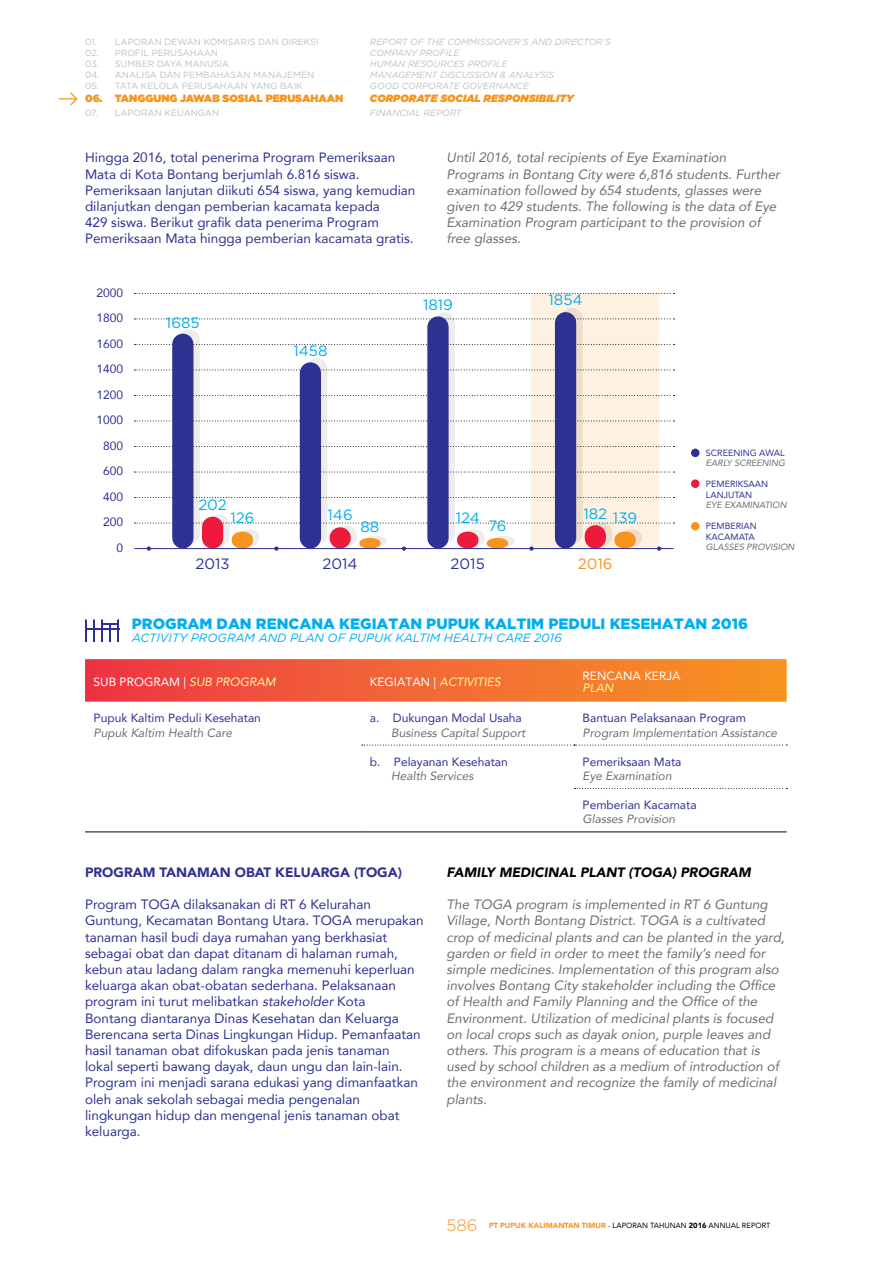
<style>
.page{position:relative;width:893px;height:1263px;background:#fff}
.page>*{position:absolute;margin:0;border:0;box-sizing:border-box;transform-origin:0 0}
.t1{font:900 15px "Gotham";color:#00aeef}
.t2{font:15px "Gotham";color:#00aeef}
.t3{font:15px "Gotham";color:#2e3092}
.t4{font:15px "Gotham";color:#f7941e}
.t5{font:13.5px/16.2px "Avenir";color:#2e3092}
.t6{font:italic 13.5px/16.2px "Avenir";color:#6d6e71}
.t7{font:italic 900 13.5px "Avenir";color:#000}
.t8{font:900 13.5px "Avenir";color:#2e3092}
.t9{font:12px/25.5px "Avenir";color:#2e3092;text-align:right}
.t10{font:italic 12px "Avenir";color:#6d6e71}
.t11{font:italic 12px "Gotham";color:#00aeef}
.t12{font:12px "Avenir";color:#fff}
.t13{font:italic 12px "Avenir";color:#fff799}
.t14{font:900 10.5px "Gotham";color:#f7941e}
.t15{font:italic 900 10.5px "Gotham";color:#f7941e}
.t16{font:9px "Gotham";color:#bcbec0}
.t17{font:italic 9px/10.8px "Gotham";color:#bcbec0}
.t18{font:9px/10.5px "Avenir";color:#2e3092}
.t19{font:italic 9px "Avenir";color:#6d6e71}
.t20{font:7.5px "Avenir";color:#000}
.s1{font-style:italic;color:#fff799}
.s2{font-style:normal;color:#fff}
.s3{font-style:italic}
.s4{font-family:"Gotham";font-weight:300;font-size:16.5px;color:#f7941e}
.s5{font-weight:900;color:#f7941e}
.s6{font-weight:900}
</style>
<div class="page">
<svg style="left:59px;top:92px;width:19px;height:14px"></svg>
<div style="left:531px;top:293px;width:128px;height:256px;background:#fff1e2"></div>
<svg style="left:208px;top:514px;width:22px;height:32px"></svg>
<svg style="left:561px;top:319px;width:22px;height:204px"></svg>
<div style="left:434px;top:323px;width:21px;height:211px;background:#ededee"></div>
<div style="left:306px;top:369px;width:21px;height:165px;background:#ededee"></div>
<svg style="left:179px;top:340px;width:21px;height:183px"></svg>
<svg style="left:134px;top:497px;width:541px;height:1px"></svg>
<svg style="left:134px;top:472px;width:541px;height:1px"></svg>
<svg style="left:134px;top:446px;width:541px;height:1px"></svg>
<svg style="left:134px;top:421px;width:541px;height:1px"></svg>
<svg style="left:134px;top:395px;width:541px;height:1px"></svg>
<svg style="left:134px;top:369px;width:541px;height:1px"></svg>
<svg style="left:134px;top:344px;width:541px;height:1px"></svg>
<svg style="left:134px;top:318px;width:541px;height:1px"></svg>
<svg style="left:134px;top:293px;width:541px;height:1px"></svg>
<div style="left:202px;top:517px;width:21px;height:32px;background:#ed1a3b;border-radius:11px"></div>
<svg style="left:85px;top:659px;width:702px;height:43px;background:#f26936"></svg>
<hr style="left:85px;top:831px;width:276px;height:1px;background:#000">
<hr style="left:361px;top:831px;width:213px;height:1px;background:#000">
<hr style="left:574px;top:831px;width:213px;height:1px;background:#000">
<svg style="left:362px;top:745px;width:425px;height:1px"></svg>
<svg style="left:574px;top:788px;width:213px;height:1px"></svg>
<svg style="left:134px;top:523px;width:541px;height:28px"></svg>
<div style="left:691px;top:449px;width:8px;height:8px;background:#2e3092;border-radius:50%"></div>
<div style="left:691px;top:479px;width:8px;height:9px;background:#ed1a3b;border-radius:50%"></div>
<div style="left:691px;top:522px;width:8px;height:8px;background:#f7941e;border-radius:50%"></div>
<hr style="left:93px;top:620px;width:2px;height:21px;background:#2e3092">
<hr style="left:85px;top:628px;width:34px;height:1px;background:#2e3092">
<svg style="left:85px;top:619px;width:1px;height:23px"></svg>
<svg style="left:101px;top:619px;width:18px;height:23px"></svg>
<div style="left:555px;top:323px;width:21px;height:215px;background:#2e3092"></div>
<div style="left:427px;top:327px;width:22px;height:211px;background:#2e3092"></div>
<div style="left:300px;top:373px;width:21px;height:165px;background:#2e3092"></div>
<div style="left:172px;top:344px;width:21px;height:194px;background:#2e3092"></div>
<p class="t16" style="left:85px;top:37px;width:235px">01. LAPORAN DEWAN KOMISARIS DAN DIREKSI</p>
<p class="t16" style="left:85px;top:47px;width:134px">02. PROFIL PERUSAHAAN</p>
<p class="t16" style="left:85px;top:58px;width:146px">03. SUMBER DAYA MANUSIA</p>
<p class="t16" style="left:85px;top:69px;width:231px">04. ANALISA DAN PEMBAHASAN MANAJEMEN</p>
<p class="t16" style="left:85px;top:80px;width:219px">05. TATA KELOLA PERUSAHAAN YANG BAIK</p>
<p class="t14" style="left:85px;top:91px;width:260px">06. TANGGUNG JAWAB SOSIAL PERUSAHAAN</p>
<p class="t16" style="left:85px;top:107px;width:136px">07. LAPORAN KEUANGAN</p>
<p class="t17" style="left:370px;top:37px;width:242px">REPORT OF THE COMMISSIONER’S AND DIRECTOR’S<br>COMPANY PROFILE<br>HUMAN RESOURCES PROFILE<br>MANAGEMENT DISCUSSION &amp; ANALYSIS<br>GOOD CORPORATE GOVERNANCE</p>
<p class="t15" style="left:370px;top:91px;width:205px">CORPORATE SOCIAL RESPONSIBILITY</p>
<p class="t17" style="left:370px;top:107px;width:93px">FINANCIAL REPORT</p>
<p class="t5" style="left:85px;top:149px;width:332px">Hingga 2016, total penerima Program Pemeriksaan Mata di Kota Bontang berjumlah 6.816 siswa.<br>Pemeriksaan lanjutan diikuti 654 siswa, yang kemudian dilanjutkan dengan pemberian kacamata kepada<br>429 siswa. Berikut grafik data penerima Program Pemeriksaan Mata hingga pemberian kacamata gratis.</p>
<p class="t6" style="left:446px;top:149px;width:335px">Until 2016, total recipients of Eye Examination Programs in Bontang City were 6,816 students. Further examination followed by 654 students, glasses were given to 429 students. The following is the data of Eye Examination Program participant to the provision of free glasses.</p>
<p class="t9" style="left:97px;top:280px;width:28px">2000<br>1800<br>1600<br>1400<br>1200<br>1000<br>800<br>600<br>400<br>200<br>0</p>
<p class="t2" style="left:166px;top:313px;width:35px">1685</p>
<p class="t2" style="left:293px;top:341px;width:36px">1458</p>
<p class="t2" style="left:423px;top:295px;width:31px">1819</p>
<p class="t2" style="left:548px;top:290px;width:36px">1854</p>
<p class="t2" style="left:198px;top:495px;width:30px">202</p>
<p class="t2" style="left:230px;top:508px;width:26px">126</p>
<p class="t2" style="left:328px;top:505px;width:27px">146</p>
<p class="t2" style="left:456px;top:508px;width:26px">124</p>
<p class="t2" style="left:583px;top:504px;width:25px">182</p>
<p class="t2" style="left:613px;top:508px;width:26px">139</p>
<p class="t2" style="left:360px;top:517px;width:20px">88</p>
<p class="t2" style="left:488px;top:516px;width:20px">76</p>
<p class="t3" style="left:195px;top:554px;width:36px">2013</p>
<p class="t3" style="left:323px;top:554px;width:37px">2014</p>
<p class="t3" style="left:451px;top:554px;width:36px">2015</p>
<p class="t4" style="left:578px;top:554px;width:36px">2016</p>
<p class="t18" style="left:706px;top:447px;width:80px">SCREENING AWAL</p>
<p class="t19" style="left:706px;top:457px;width:81px">EARLY SCREENING</p>
<p class="t18" style="left:706px;top:478px;width:64px">PEMERIKSAAN<br>LANJUTAN</p>
<p class="t19" style="left:706px;top:499px;width:82px">EYE EXAMINATION</p>
<p class="t18" style="left:706px;top:520px;width:53px">PEMBERIAN<br>KACAMATA</p>
<p class="t19" style="left:706px;top:541px;width:90px">GLASSES PROVISION</p>
<p class="t1" style="left:132px;top:613px;width:618px">PROGRAM DAN RENCANA KEGIATAN PUPUK KALTIM PEDULI KESEHATAN 2016</p>
<p class="t11" style="left:132px;top:630px;width:45px">ACTIVITY</p>
<p class="t11" style="left:191px;top:630px;width:117px">PROGRAM AND PLAN</p>
<p class="t11" style="left:328px;top:630px;width:76px">OF PUPUK KALTI</p>
<p class="t11" style="left:430px;top:630px;width:32px">M HEALTH</p>
<p class="t11" style="left:496px;top:630px;width:19px">CARE</p>
<p class="t11" style="left:534px;top:630px;width:29px">2016</p>
<p class="t12" style="left:94px;top:673px;width:184px">SUB PROGRAM | <span class="s1">SUB PROGRAM</span></p>
<p class="t13" style="left:370px;top:675px;width:77px"><span class="s2">KEGIATAN |</span> activities</p>
<p class="t12" style="left:583px;top:667px;width:100px">RENCANA KERJA</p>
<p class="t13" style="left:583px;top:681px;width:32px">PLAN</p>
<p class="t9" style="left:94px;top:705px;width:169px">Pupuk Kaltim Peduli Kesehatan</p>
<p class="t10" style="left:94px;top:725px;width:140px">Pupuk Kaltim Health Care</p>
<p class="t9" style="left:370px;top:705px;width:153px">a. Dukungan Modal Usaha</p>
<p class="t10" style="left:391px;top:725px;width:136px">Business Capital Support</p>
<p class="t9" style="left:583px;top:705px;width:165px">Bantuan Pelaksanaan Program</p>
<p class="t10" style="left:583px;top:725px;width:196px">Program Implementation Assistance</p>
<p class="t9" style="left:370px;top:748px;width:139px">b. Pelayanan Kesehatan</p>
<p class="t10" style="left:391px;top:768px;width:84px">Health Services</p>
<p class="t9" style="left:583px;top:748px;width:100px">Pemeriksaan Mata</p>
<p class="t10" style="left:583px;top:768px;width:91px">Eye Examination</p>
<p class="t9" style="left:583px;top:792px;width:116px">Pemberian Kacamata</p>
<p class="t10" style="left:583px;top:812px;width:94px">Glasses Provision</p>
<p class="t8" style="left:85px;top:860px;width:20px">PROGRAM</p>
<p class="t8" style="left:160px;top:860px;width:19px">TANAMAN</p>
<p class="t8" style="left:235px;top:860px;width:21px">OBAT</p>
<p class="t8" style="left:275px;top:860px;width:20px">KELUARGA</p>
<p class="t8" style="left:354px;top:860px;width:49px">(TOGA)</p>
<p class="t5" style="left:85px;top:896px;width:340px">Program TOGA dilaksanakan di RT 6 Kelurahan Guntung, Kecamatan Bontang Utara. TOGA merupakan tanaman hasil budi daya rumahan yang berkhasiat sebagai obat dan dapat ditanam di halaman rumah, kebun atau ladang dalam rangka memenuhi keperluan keluarga akan obat-obatan sederhana. Pelaksanaan program ini turut melibatkan <span class="s3">stakeholder</span> Kota<br>Bontang diantaranya Dinas Kesehatan dan Keluarga Berencana serta Dinas Lingkungan Hidup. Pemanfaatan hasil tanaman obat difokuskan pada jenis tanaman<br>lokal seperti bawang dayak, daun ungu dan lain-lain.<br>Program ini menjadi sarana edukasi yang dimanfaatkan oleh anak sekolah sebagai media pengenalan lingkungan hidup dan mengenal jenis tanaman obat keluarga.</p>
<p class="t7" style="left:446px;top:861px;width:17px">FAMILY</p>
<p class="t7" style="left:499px;top:861px;width:22px">MEDICINAL</p>
<p class="t7" style="left:580px;top:861px;width:19px">PLANT</p>
<p class="t7" style="left:628px;top:861px;width:72px">(TOGA) PROGRAM</p>
<p class="t6" style="left:446px;top:896px;width:340px">The TOGA program is implemented in RT 6 Guntung Village, North Bontang District. TOGA is a cultivated crop of medicinal plants and can be planted in the yard, garden or field in order to meet the family’s need for simple medicines. Implementation of this program also involves Bontang City stakeholder including the Office of Health and Family Planning and the Office of the Environment. Utilization of medicinal plants is focused on local crops such as dayak onion, purple leaves and others. This program is a means of education that is used by school children as a medium of introduction of the environment and recognize the family of medicinal plants.</p>
<p class="t20" style="left:446px;top:1220px;width:325px"><span class="s4">586</span> <span class="s5">PT PUPUK KALIMANTAN TIMUR</span> - LAPORAN TAHUNAN <span class="s6">2016</span> ANNUAL REPORT</p>
</div>
